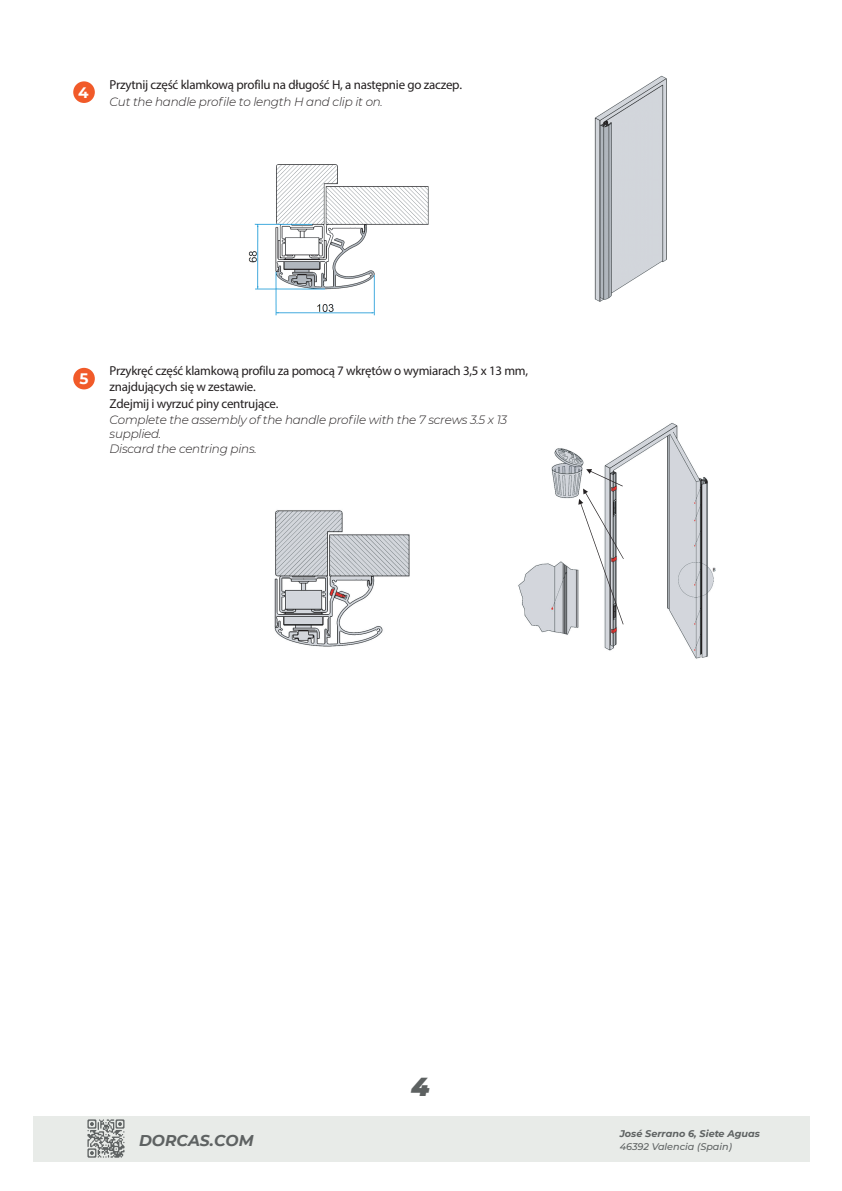
<style>
.page{position:relative;width:842px;height:1191px;background:#fff}
.page>*{position:absolute;margin:0;border:0;box-sizing:border-box;transform-origin:0 0}
.t1{font:italic 900 26px "Montserrat";color:#5d6161}
.t2{font:italic 700 15.6px "Montserrat";color:#5e6262}
.t3{font:700 15.2px "Montserrat";color:#fff}
.t4{font:13px/15.6px "Myriad Pro";letter-spacing:-.02em;color:#231f20}
.t5{font:italic 300 12px/14.4px "Montserrat";letter-spacing:-.02em;color:#231f20}
.t6{font:italic 700 9.6px "Montserrat";color:#5e6262}
.t7{font:italic 500 9.6px "Montserrat";color:#5e6262}
</style>
<div class="page">
<img style="left:594px;top:75px;width:73px;height:227px">
<img style="left:518px;top:423px;width:198px;height:236px">
<svg style="left:578px;top:469px;width:46px;height:155px"></svg>
<img style="left:274px;top:510px;width:136px;height:137px">
<div style="left:73px;top:81px;width:22px;height:22px;background:#f15a29;border-radius:50%"></div>
<div style="left:73px;top:368px;width:22px;height:21px;background:#f15a29;border-radius:50%"></div>
<img style="left:248px;top:164px;width:181px;height:152px">
<div style="left:33px;top:1115px;width:776px;height:46px;background:#e8ebe8"></div>
<svg style="left:87px;top:1119px;width:38px;height:38px"></svg>
<p class="t3" style="left:78px;top:81px;width:12px">4</p>
<p class="t4" style="left:110px;top:76px;width:354px">Przytnij część klamkową profilu na długość H, a następnie go zaczep.</p>
<p class="t5" style="left:110px;top:94px;width:275px">Cut the handle profile to length H and clip it on.</p>
<p class="t3" style="left:80px;top:368px;width:11px">5</p>
<p class="t4" style="left:110px;top:363px;width:420px">Przykręć część klamkową profilu za pomocą 7 wkrętów o wymiarach 3,5 x 13 mm, znajdujących się w zestawie.</p>
<p class="t4" style="left:110px;top:396px;width:170px">Zdejmij i wyrzuć piny centrujące.</p>
<p class="t5" style="left:110px;top:412px;width:399px">Complete the assembly of the handle profile with the 7 screws 3.5 x 13 supplied.<br>Discard the centring pins.</p>
<p class="t2" style="left:139px;top:1129px;width:116px">DORCAS.COM</p>
<h1 class="t1" style="left:411px;top:1066px;width:20px">4</h1>
<p class="t6" style="left:620px;top:1126px;width:142px">José Serrano 6, Siete Aguas</p>
<p class="t7" style="left:620px;top:1140px;width:114px">46392 Valencia (Spain)</p>
</div>
